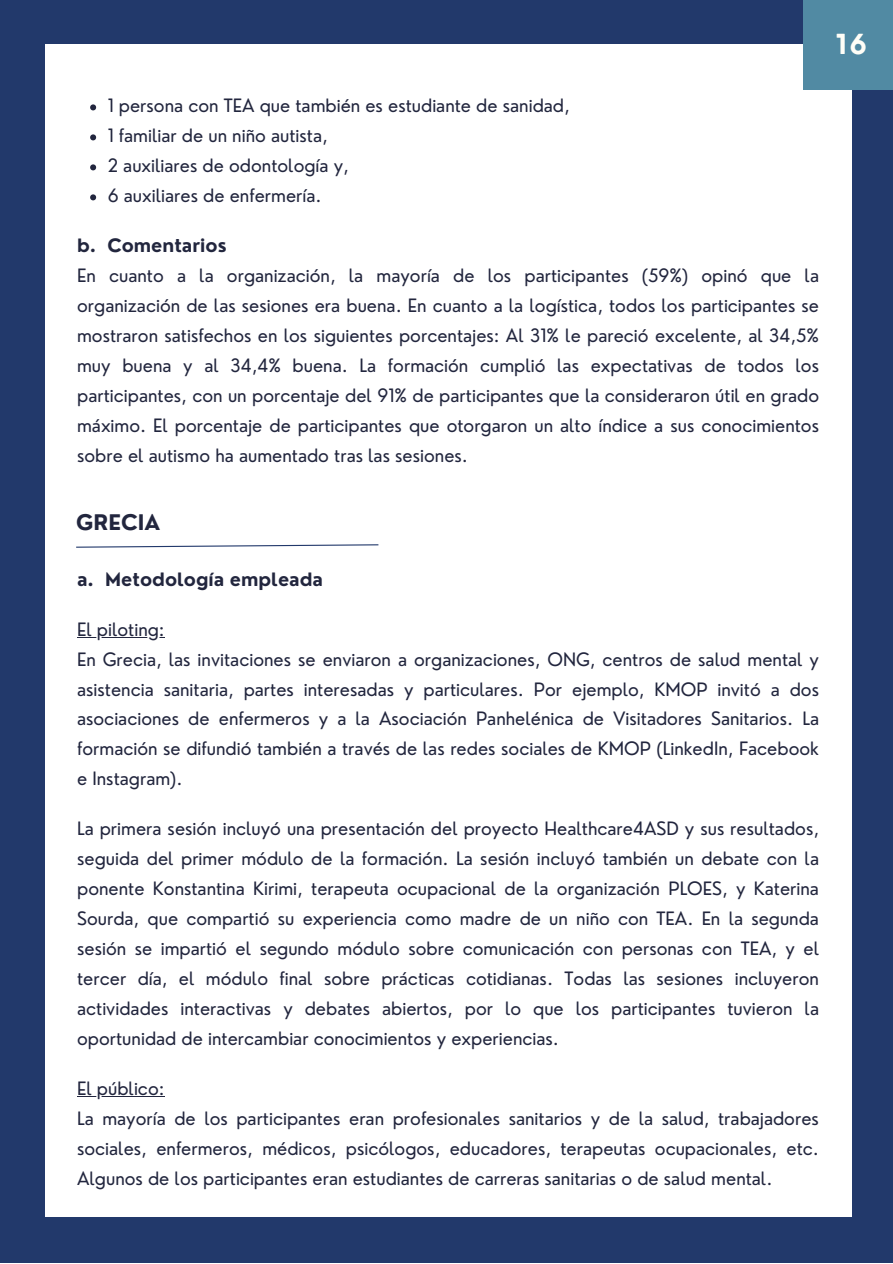
<style>
.page{position:relative;width:893px;height:1264px;background:#fff}
.page>*{position:absolute;margin:0;border:0;box-sizing:border-box;transform-origin:0 0}
.t1{font:700 27px "Nourd";color:#fffef7}
.t2{font:700 21px "Nourd";color:#22263e}
.t3{font:18px/30px "Nourd";color:#22263e;text-align:justify}
.t4{font:700 18px "Nourd";color:#22263e}
</style>
<div class="page">
<div style="left:0;top:0;width:892px;height:1262px;background:#22396b"></div>
<div style="left:45px;top:45px;width:806px;height:1172px;background:#fff"></div>
<div style="left:803px;top:0;width:89px;height:89px;background:#518aa3"></div>
<svg style="left:90px;top:104px;width:6px;height:6px"></svg>
<svg style="left:90px;top:134px;width:6px;height:6px"></svg>
<svg style="left:90px;top:164px;width:6px;height:6px"></svg>
<svg style="left:90px;top:194px;width:6px;height:6px"></svg>
<svg style="left:76px;top:544px;width:303px;height:4px"></svg>
<hr style="left:77px;top:636px;width:88px;height:1px;background:#22263e">
<hr style="left:77px;top:1096px;width:87px;height:1px;background:#22263e">
<p class="t3" style="left:108px;top:91px;width:463px">1 persona con TEA que también es estudiante de sanidad,</p>
<p class="t3" style="left:108px;top:121px;width:221px">1 familiar de un niño autista,</p>
<p class="t3" style="left:108px;top:151px;width:243px">2 auxiliares de odontología y,</p>
<p class="t3" style="left:108px;top:181px;width:215px">6 auxiliares de enfermería.</p>
<p class="t4" style="left:77px;top:234px;width:151px">b. Comentarios</p>
<p class="t3" style="left:77px;top:260px;width:743px">En cuanto a la organización, la mayoría de los participantes (59%) opinó que la organización de las sesiones era buena. En cuanto a la logística, todos los participantes se mostraron satisfechos en los siguientes porcentajes: Al 31% le pareció excelente, al 34,5% muy buena y al 34,4% buena. La formación cumplió las expectativas de todos los participantes, con un porcentaje del 91% de participantes que la consideraron útil en grado máximo. El porcentaje de participantes que otorgaron un alto índice a sus conocimientos sobre el autismo ha aumentado tras las sesiones.</p>
<p class="t1" style="left:835px;top:27px;width:33px">16</p>
<p class="t2" style="left:76px;top:509px;width:85px">GRECIA</p>
<p class="t4" style="left:77px;top:567px;width:247px">a. Metodología empleada</p>
<p class="t3" style="left:77px;top:613px;width:89px">El piloting:</p>
<p class="t3" style="left:77px;top:643px;width:743px">En Grecia, las invitaciones se enviaron a organizaciones, ONG, centros de salud mental y asistencia sanitaria, partes interesadas y particulares. Por ejemplo, KMOP invitó a dos asociaciones de enfermeros y a la Asociación Panhelénica de Visitadores Sanitarios. La formación se difundió también a través de las redes sociales de KMOP (LinkedIn, Facebook e Instagram).</p>
<p class="t3" style="left:77px;top:813px;width:743px">La primera sesión incluyó una presentación del proyecto Healthcare4ASD y sus resultados, seguida del primer módulo de la formación. La sesión incluyó también un debate con la ponente Konstantina Kirimi, terapeuta ocupacional de la organización PLOES, y Katerina Sourda, que compartió su experiencia como madre de un niño con TEA. En la segunda sesión se impartió el segundo módulo sobre comunicación con personas con TEA, y el tercer día, el módulo final sobre prácticas cotidianas. Todas las sesiones incluyeron actividades interactivas y debates abiertos, por lo que los participantes tuvieron la oportunidad de intercambiar conocimientos y experiencias.</p>
<p class="t3" style="left:77px;top:1073px;width:89px">El público:</p>
<p class="t3" style="left:77px;top:1103px;width:743px">La mayoría de los participantes eran profesionales sanitarios y de la salud, trabajadores sociales, enfermeros, médicos, psicólogos, educadores, terapeutas ocupacionales, etc.<br>Algunos de los participantes eran estudiantes de carreras sanitarias o de salud mental.</p>
</div>
